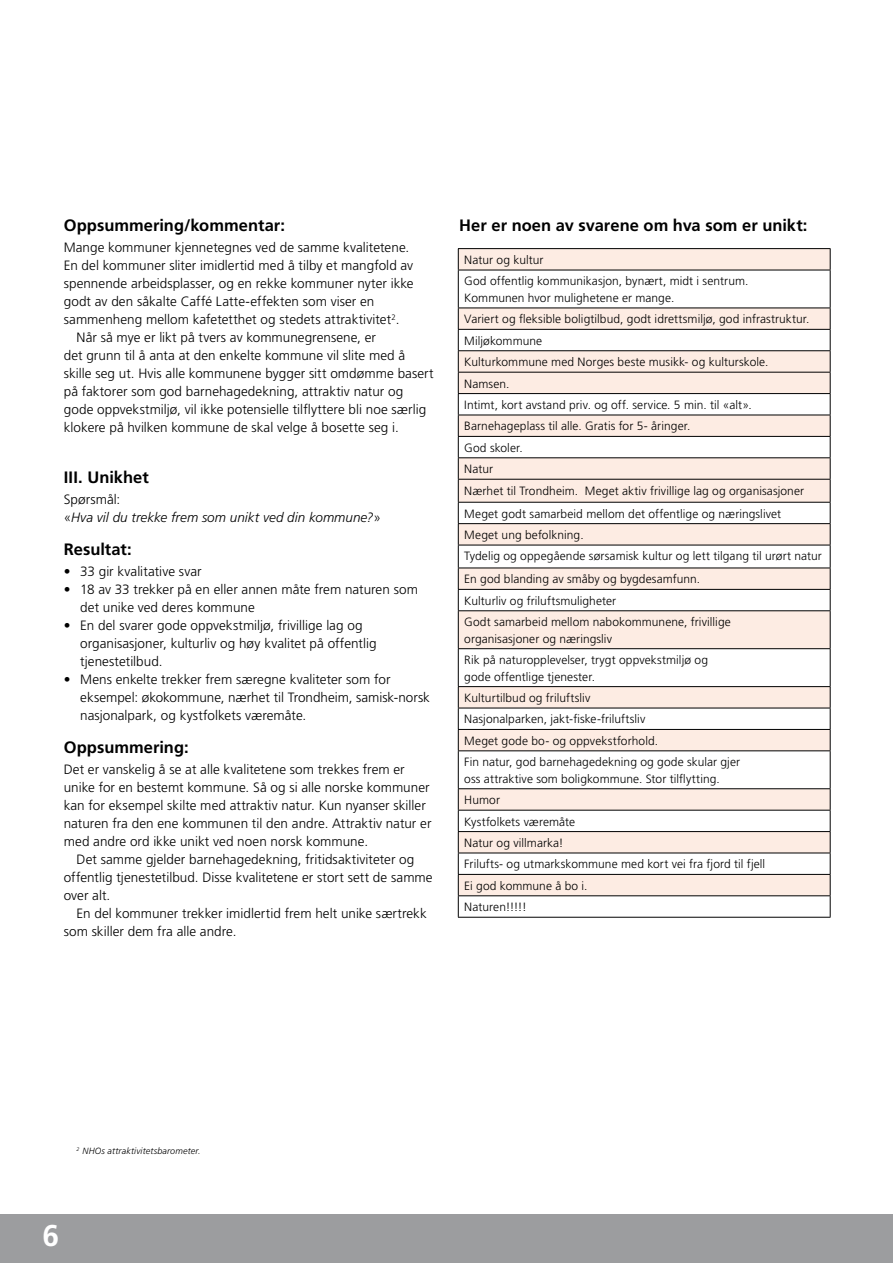
<style>
.page{position:relative;width:893px;height:1263px;background:#fff}
.page>*{position:absolute;margin:0;border:0;box-sizing:border-box;transform-origin:0 0}
.t1{font:700 30px "Frutiger";color:#fff}
.t2{font:700 16.5px "Frutiger";color:#000}
.t3{font:300 13.5px/18px "Frutiger";color:#000}
.t4{font:italic 300 13.5px/18px "Frutiger";color:#000}
.t5{font:300 12px/21.5px "Frutiger";letter-spacing:.005em;color:#000}
.t6{font:italic 300 9px "Frutiger";letter-spacing:.015em;color:#000}
.s1{font-style:normal}
</style>
<div class="page">
<div style="left:0;top:1214px;width:893px;height:49px;background:#9c9d9f"></div>
<svg style="left:459px;top:249px;width:371px;height:21px;background:#f5e5dc"></svg>
<svg style="left:459px;top:271px;width:371px;height:646px;fill:#fdece3"></svg>
<hr style="left:458px;top:248px;width:372px;height:1px;background:#000">
<svg style="left:458px;top:249px;width:1px;height:21px"></svg>
<svg style="left:830px;top:249px;width:1px;height:21px"></svg>
<hr style="left:458px;top:270px;width:372px;height:1px;background:#000">
<hr style="left:458px;top:270px;width:1px;height:38px;background:#000">
<hr style="left:830px;top:270px;width:1px;height:38px;background:#000">
<hr style="left:458px;top:308px;width:372px;height:1px;background:#000">
<hr style="left:458px;top:329px;width:372px;height:1px;background:#000">
<hr style="left:458px;top:350px;width:372px;height:1px;background:#000">
<hr style="left:458px;top:372px;width:372px;height:1px;background:#000">
<hr style="left:458px;top:393px;width:372px;height:1px;background:#000">
<hr style="left:458px;top:415px;width:372px;height:1px;background:#000">
<hr style="left:458px;top:436px;width:372px;height:1px;background:#000">
<hr style="left:458px;top:457px;width:372px;height:1px;background:#000">
<hr style="left:458px;top:479px;width:372px;height:1px;background:#000">
<hr style="left:458px;top:502px;width:372px;height:1px;background:#000">
<hr style="left:458px;top:523px;width:372px;height:1px;background:#000">
<hr style="left:458px;top:545px;width:372px;height:1px;background:#000">
<hr style="left:458px;top:568px;width:372px;height:1px;background:#000">
<hr style="left:458px;top:589px;width:372px;height:1px;background:#000">
<svg style="left:458px;top:308px;width:1px;height:302px"></svg>
<svg style="left:830px;top:308px;width:1px;height:302px"></svg>
<hr style="left:458px;top:610px;width:372px;height:1px;background:#000">
<hr style="left:458px;top:611px;width:1px;height:37px;background:#000">
<hr style="left:830px;top:611px;width:1px;height:37px;background:#000">
<hr style="left:458px;top:648px;width:372px;height:1px;background:#000">
<hr style="left:458px;top:649px;width:1px;height:37px;background:#000">
<hr style="left:830px;top:649px;width:1px;height:37px;background:#000">
<hr style="left:458px;top:686px;width:372px;height:1px;background:#000">
<hr style="left:458px;top:708px;width:372px;height:1px;background:#000">
<hr style="left:458px;top:729px;width:372px;height:1px;background:#000">
<svg style="left:458px;top:687px;width:1px;height:63px"></svg>
<svg style="left:830px;top:687px;width:1px;height:63px"></svg>
<hr style="left:458px;top:750px;width:372px;height:1px;background:#000">
<hr style="left:458px;top:751px;width:1px;height:37px;background:#000">
<hr style="left:830px;top:751px;width:1px;height:37px;background:#000">
<hr style="left:458px;top:788px;width:372px;height:1px;background:#000">
<hr style="left:458px;top:810px;width:372px;height:1px;background:#000">
<hr style="left:458px;top:831px;width:372px;height:1px;background:#000">
<hr style="left:458px;top:853px;width:372px;height:1px;background:#000">
<hr style="left:458px;top:874px;width:372px;height:1px;background:#000">
<hr style="left:458px;top:895px;width:372px;height:1px;background:#000">
<svg style="left:458px;top:789px;width:1px;height:128px"></svg>
<svg style="left:830px;top:789px;width:1px;height:128px"></svg>
<hr style="left:458px;top:917px;width:372px;height:1px;background:#000">
<p class="t2" style="left:64px;top:216px;width:223px">Oppsummering/kommentar:</p>
<p class="t3" style="left:64px;top:238px;width:347px">Mange kommuner kjennetegnes ved de samme kvalitetene.</p>
<p class="t3" style="left:64px;top:256px;width:351px">En del kommuner sliter imidlertid med å tilby et mangfold av</p>
<p class="t3" style="left:64px;top:274px;width:351px">spennende arbeidsplasser, og en rekke kommuner nyter ikke</p>
<p class="t3" style="left:64px;top:292px;width:312px">godt av den såkalte Caffé Latte-effekten som viser en</p>
<p class="t3" style="left:64px;top:310px;width:337px">sammenheng mellom kafetetthet og stedets attraktivitet<sup>2</sup>.</p>
<p class="t3" style="left:77px;top:328px;width:301px">Når så mye er likt på tvers av kommunegrensene, er</p>
<p class="t3" style="left:64px;top:346px;width:343px">det grunn til å anta at den enkelte kommune vil slite med å</p>
<p class="t3" style="left:64px;top:364px;width:371px">skille seg ut. Hvis alle kommunene bygger sitt omdømme basert</p>
<p class="t3" style="left:64px;top:382px;width:341px">på faktorer som god barnehagedekning, attraktiv natur og</p>
<p class="t3" style="left:64px;top:400px;width:364px">gode oppvekstmiljø, vil ikke potensielle tilflyttere bli noe særlig</p>
<p class="t3" style="left:64px;top:418px;width:337px">klokere på hvilken kommune de skal velge å bosette seg i.</p>
<p class="t2" style="left:64px;top:468px;width:86px">III. Unikhet</p>
<p class="t4" style="left:64px;top:490px;width:319px"><span class="s1">Spørsmål:<br>«</span>Hva vil du trekke frem som unikt ved din kommune?<span class="s1">»</span></p>
<p class="t2" style="left:64px;top:540px;width:69px">Resultat:</p>
<p class="t3" style="left:64px;top:562px;width:139px">• 33 gir kvalitative svar</p>
<p class="t3" style="left:80px;top:580px;width:339px;text-indent:-16px">• 18 av 33 trekker på en eller annen måte frem naturen som det unike ved deres kommune</p>
<p class="t3" style="left:80px;top:616px;width:298px;text-indent:-16px">• En del svarer gode oppvekstmiljø, frivillige lag og organisasjoner, kulturliv og høy kvalitet på offentlig tjenestetilbud.</p>
<p class="t3" style="left:80px;top:670px;width:351px;text-indent:-16px">• Mens enkelte trekker frem særegne kvaliteter som for eksempel: økokommune, nærhet til Trondheim, samisk-norsk nasjonalpark, og kystfolkets væremåte.</p>
<p class="t2" style="left:64px;top:738px;width:127px">Oppsummering:</p>
<p class="t3" style="left:64px;top:760px;width:369px">Det er vanskelig å se at alle kvalitetene som trekkes frem er unike for en bestemt kommune. Så og si alle norske kommuner kan for eksempel skilte med attraktiv natur. Kun nyanser skiller naturen fra den ene kommunen til den andre. Attraktiv natur er med andre ord ikke unikt ved noen norsk kommune.</p>
<p class="t3" style="left:64px;top:850px;width:370px;text-indent:13px">Det samme gjelder barnehagedekning, fritidsaktiviteter og offentlig tjenestetilbud. Disse kvalitetene er stort sett de samme over alt.</p>
<p class="t3" style="left:64px;top:904px;width:365px;text-indent:13px">En del kommuner trekker imidlertid frem helt unike særtrekk som skiller dem fra alle andre.</p>
<p class="t2" style="left:459px;top:216px;width:350px">Her er noen av svarene om hva som er unikt:</p>
<p class="t5" style="left:464px;top:249px;width:286px">Natur og kultur<br>God offentlig kommunikasjon, bynært, midt i sentrum.</p>
<p class="t5" style="left:464px;top:287px;width:347px">Kommunen hvor mulighetene er mange.<br>Variert og fleksible boligtilbud, godt idrettsmiljø, god infrastruktur.<br>Miljøkommune<br>Kulturkommune med Norges beste musikk- og kulturskole.<br>Namsen.<br>Intimt, kort avstand priv. og off. service. 5 min. til «alt».<br>Barnehageplass til alle. Gratis for 5- åringer.<br>God skoler.<br>Natur<br>Nærhet til Trondheim. Meget aktiv frivillige lag og organisasjoner</p>
<p class="t5" style="left:464px;top:503px;width:359px">Meget godt samarbeid mellom det offentlige og næringslivet<br>Meget ung befolkning.<br>Tydelig og oppegående sørsamisk kultur og lett tilgang til urørt natur</p>
<p class="t5" style="left:464px;top:568px;width:268px">En god blanding av småby og bygdesamfunn.<br>Kulturliv og friluftsmuligheter<br>Godt samarbeid mellom nabokommunene, frivillige</p>
<p class="t5" style="left:464px;top:628px;width:245px">organisasjoner og næringsliv<br>Rik på naturopplevelser, trygt oppvekstmiljø og</p>
<p class="t5" style="left:464px;top:666px;width:277px">gode offentlige tjenester.<br>Kulturtilbud og friluftsliv<br>Nasjonalparken, jakt-fiske-friluftsliv<br>Meget gode bo- og oppvekstforhold.<br>Fin natur, god barnehagedekning og gode skular gjer</p>
<p class="t5" style="left:464px;top:768px;width:302px">oss attraktive som boligkommune. Stor tilflytting.<br>Humor<br>Kystfolkets væremåte<br>Natur og villmarka!<br>Frilufts- og utmarkskommune med kort vei fra fjord til fjell<br>Ei god kommune å bo i.<br>Naturen!!!!!</p>
<p class="t6" style="left:77px;top:1146px;width:126px"><sup>2</sup> NHOs attraktivitetsbarometer.</p>
<h1 class="t1" style="left:43px;top:1218px;width:18px">6</h1>
</div>
